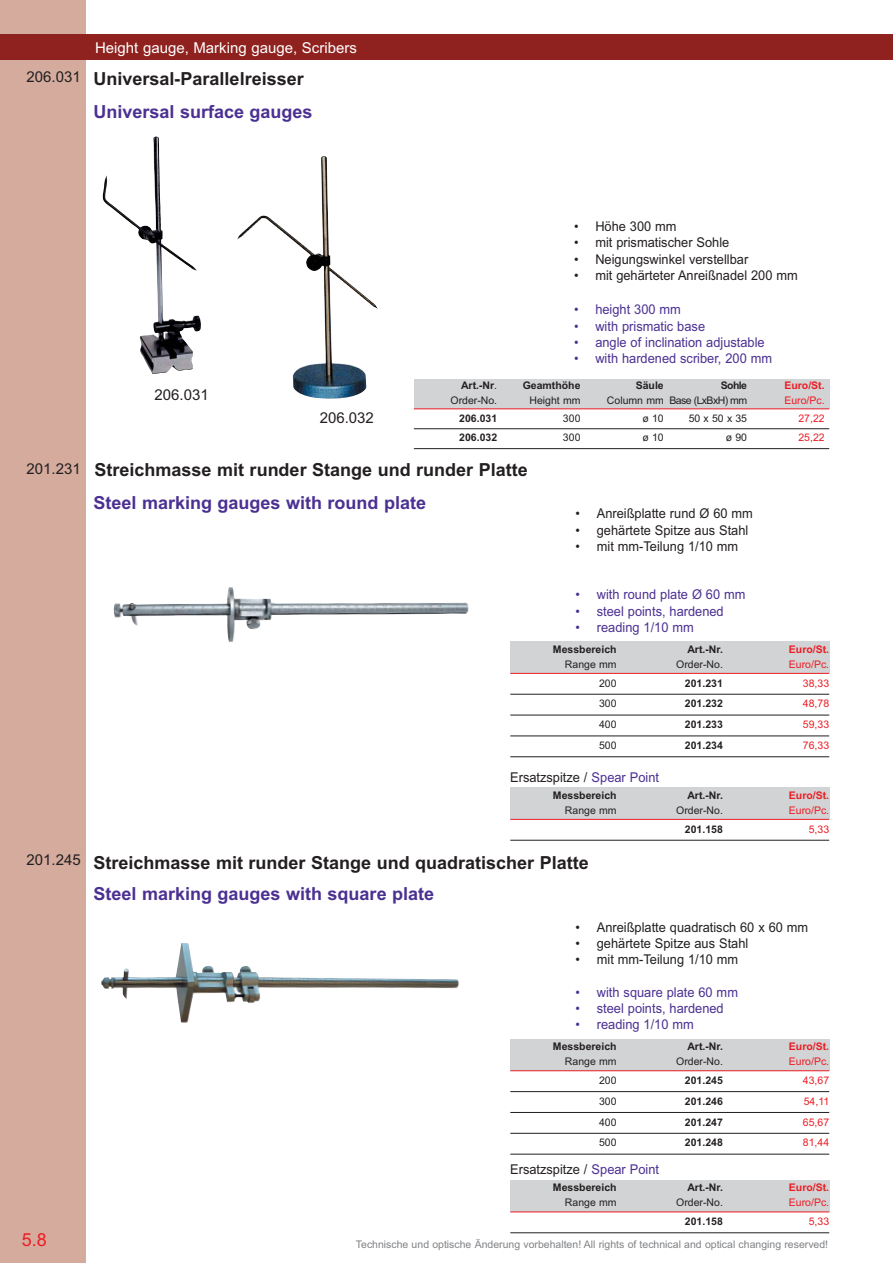
<style>
.page{position:relative;width:893px;height:1263px;background:#fff}
.page>*{position:absolute;margin:0;border:0;box-sizing:border-box;transform-origin:0 0}
.t1{font:700 18px "Arial";color:#231f20}
.t2{font:700 18px "Arial";color:#4b3092}
.t3{font:18px "Arial";color:#ed1c24}
.t4{font:15px "Arial";color:#231f20}
.t5{font:15px "Arial";color:#fff}
.t6{font:13.5px "Arial";color:#231f20;scale:.95 1}
.t7{font:13.5px "Arial";color:#4b3092;scale:.95 1}
.t8{font:700 10.5px "Arial";color:#231f20}
.t9{font:10.5px/15px "Arial";color:#231f20;text-align:right}
.t10{font:10.5px "Arial";color:#ed1c24}
.t11{font:10.5px "Arial";color:#808285}
.t12{font:700 10.5px "Arial";color:#ed1c24}
.t13{font:10.5px "Arial";letter-spacing:-.055em;color:#231f20}
.s1{font-weight:700}
.s2{color:#4b3092}
</style>
<div class="page">
<div style="left:0;top:0;width:85px;height:1263px;background:#d4ab9d"></div>
<div style="left:0;top:34px;width:892px;height:26px;background:#8f221f"></div>
<img style="left:103px;top:136px;width:98px;height:238px">
<div style="left:414px;top:379px;width:83px;height:30px;background:#d1d3d4"></div>
<div style="left:497px;top:379px;width:83px;height:30px;background:#d1d3d4"></div>
<div style="left:580px;top:379px;width:83px;height:30px;background:#d1d3d4"></div>
<div style="left:663px;top:379px;width:84px;height:30px;background:#d1d3d4"></div>
<div style="left:747px;top:379px;width:82px;height:30px;background:#d1d3d4"></div>
<hr style="left:414px;top:409px;width:415px;height:1px;background:#ed1c24">
<hr style="left:414px;top:428px;width:415px;height:1px;background:#231f20">
<hr style="left:414px;top:448px;width:415px;height:1px;background:#231f20">
<img style="left:237px;top:156px;width:141px;height:243px">
<div style="left:510px;top:642px;width:106px;height:31px;background:#d1d3d4"></div>
<div style="left:616px;top:642px;width:107px;height:31px;background:#d1d3d4"></div>
<div style="left:723px;top:642px;width:106px;height:31px;background:#d1d3d4"></div>
<hr style="left:510px;top:673px;width:319px;height:1px;background:#ed1c24">
<hr style="left:510px;top:694px;width:319px;height:1px;background:#231f20">
<hr style="left:510px;top:715px;width:319px;height:1px;background:#231f20">
<hr style="left:510px;top:736px;width:319px;height:1px;background:#231f20">
<hr style="left:510px;top:757px;width:319px;height:1px;background:#231f20">
<div style="left:510px;top:788px;width:106px;height:31px;background:#d1d3d4"></div>
<div style="left:616px;top:788px;width:107px;height:31px;background:#d1d3d4"></div>
<div style="left:723px;top:788px;width:106px;height:31px;background:#d1d3d4"></div>
<hr style="left:510px;top:819px;width:319px;height:1px;background:#ed1c24">
<hr style="left:510px;top:840px;width:319px;height:1px;background:#231f20">
<div style="left:510px;top:1180px;width:106px;height:32px;background:#d1d3d4"></div>
<div style="left:616px;top:1180px;width:107px;height:32px;background:#d1d3d4"></div>
<div style="left:723px;top:1180px;width:106px;height:32px;background:#d1d3d4"></div>
<hr style="left:510px;top:1212px;width:319px;height:1px;background:#ed1c24">
<hr style="left:510px;top:1233px;width:319px;height:1px;background:#231f20">
<img style="left:113px;top:587px;width:355px;height:55px">
<img style="left:101px;top:943px;width:358px;height:80px">
<div style="left:510px;top:1039px;width:106px;height:32px;background:#d1d3d4"></div>
<div style="left:616px;top:1039px;width:107px;height:32px;background:#d1d3d4"></div>
<div style="left:723px;top:1039px;width:106px;height:32px;background:#d1d3d4"></div>
<hr style="left:510px;top:1071px;width:319px;height:1px;background:#ed1c24">
<hr style="left:510px;top:1091px;width:319px;height:1px;background:#231f20">
<hr style="left:510px;top:1112px;width:319px;height:1px;background:#231f20">
<hr style="left:510px;top:1133px;width:319px;height:1px;background:#231f20">
<hr style="left:510px;top:1154px;width:319px;height:1px;background:#231f20">
<p class="t4" style="left:27px;top:71px;width:56px">206.031</p>
<p class="t5" style="left:95px;top:43px;width:263px">Height gauge, Marking gauge, Scribers</p>
<h1 class="t1" style="left:94px;top:72px;width:212px">Universal-Parallelreisser</h1>
<h1 class="t2" style="left:94px;top:106px;width:220px">Universal surface gauges</h1>
<p class="t4" style="left:27px;top:463px;width:56px">201.231</p>
<p class="t4" style="left:27px;top:854px;width:56px">201.245</p>
<p class="t4" style="left:155px;top:389px;width:56px">206.031</p>
<p class="t6" style="left:574px;top:222px;width:109px">• Höhe 300 mm</p>
<p class="t6" style="left:574px;top:238px;width:165px">• mit prismatischer Sohle</p>
<p class="t6" style="left:574px;top:254px;width:185px">• Neigungswinkel verstellbar</p>
<p class="t6" style="left:574px;top:270px;width:237px">• mit gehärteter Anreißnadel 200 mm</p>
<p class="t7" style="left:574px;top:305px;width:114px">• height 300 mm</p>
<p class="t7" style="left:574px;top:321px;width:139px">• with prismatic base</p>
<p class="t7" style="left:574px;top:337px;width:202px">• angle of inclination adjustable</p>
<p class="t7" style="left:574px;top:353px;width:210px">• with hardened scriber, 200 mm</p>
<p class="t9" style="left:450px;top:379px;width:48px"><span class="s1">Art.-Nr</span>.<br>Order-No.</p>
<p class="t8" style="left:522px;top:382px;width:59px">Geamthöhe</p>
<p class="t9" style="left:529px;top:394px;width:53px">Height mm</p>
<p class="t8" style="left:635px;top:382px;width:29px">Säule</p>
<p class="t9" style="left:607px;top:394px;width:58px">Column mm</p>
<p class="t8" style="left:720px;top:382px;width:28px">Sohle</p>
<p class="t13" style="left:669px;top:397px;width:79px">Base (LxBxH) mm</p>
<p class="t12" style="left:784px;top:382px;width:42px">Euro/St.</p>
<p class="t10" style="left:784px;top:397px;width:42px">Euro/Pc.</p>
<p class="t4" style="left:320px;top:412px;width:56px">206.032</p>
<h1 class="t1" style="left:95px;top:463px;width:434px">Streichmasse mit runder Stange und runder Platte</h1>
<h1 class="t2" style="left:94px;top:497px;width:334px">Steel marking gauges with round plate</h1>
<p class="t8" style="left:459px;top:414px;width:39px">206.031</p>
<p class="t9" style="left:563px;top:411px;width:19px">300</p>
<p class="t9" style="left:642px;top:411px;width:23px">ø 10</p>
<p class="t9" style="left:688px;top:411px;width:60px">50 x 50 x 35</p>
<p class="t10" style="left:798px;top:414px;width:28px">27,22</p>
<p class="t8" style="left:459px;top:434px;width:39px">206.032</p>
<p class="t9" style="left:563px;top:431px;width:19px">300</p>
<p class="t9" style="left:642px;top:431px;width:23px">ø 10</p>
<p class="t9" style="left:725px;top:431px;width:23px">ø 90</p>
<p class="t10" style="left:798px;top:434px;width:28px">25,22</p>
<p class="t6" style="left:575px;top:509px;width:188px">• Anreißplatte rund Ø 60 mm</p>
<p class="t6" style="left:575px;top:525px;width:183px">• gehärtete Spitze aus Stahl</p>
<p class="t6" style="left:575px;top:541px;width:173px">• mit mm-Teilung 1/10 mm</p>
<p class="t7" style="left:575px;top:590px;width:180px">• with round plate Ø 60 mm</p>
<p class="t7" style="left:575px;top:606px;width:157px">• steel points, hardened</p>
<p class="t7" style="left:575px;top:622px;width:126px">• reading 1/10 mm</p>
<p class="t8" style="left:553px;top:645px;width:65px">Messbereich</p>
<p class="t9" style="left:565px;top:658px;width:53px">Range mm</p>
<p class="t8" style="left:687px;top:645px;width:37px">Art.-Nr.</p>
<p class="t9" style="left:676px;top:658px;width:48px">Order-No.</p>
<p class="t12" style="left:789px;top:645px;width:42px">Euro/St.</p>
<p class="t10" style="left:789px;top:660px;width:42px">Euro/Pc.</p>
<p class="t9" style="left:599px;top:676px;width:19px">200</p>
<p class="t8" style="left:685px;top:679px;width:39px">201.231</p>
<p class="t10" style="left:803px;top:679px;width:28px">38,33</p>
<p class="t9" style="left:599px;top:697px;width:19px">300</p>
<p class="t8" style="left:685px;top:700px;width:39px">201.232</p>
<p class="t10" style="left:803px;top:700px;width:28px">48,78</p>
<p class="t9" style="left:599px;top:718px;width:19px">400</p>
<p class="t8" style="left:685px;top:721px;width:39px">201.233</p>
<p class="t10" style="left:803px;top:721px;width:28px">59,33</p>
<p class="t9" style="left:599px;top:739px;width:19px">500</p>
<p class="t8" style="left:685px;top:742px;width:39px">201.234</p>
<p class="t10" style="left:803px;top:742px;width:28px">76,33</p>
<p class="t6" style="left:510px;top:772px;width:158px">Ersatzspitze / <span class="s2">Spear Point</span></p>
<p class="t8" style="left:553px;top:791px;width:65px">Messbereich</p>
<p class="t9" style="left:565px;top:803px;width:53px">Range mm</p>
<h1 class="t1" style="left:94px;top:856px;width:496px">Streichmasse mit runder Stange und quadratischer Platte</h1>
<h1 class="t2" style="left:94px;top:888px;width:342px">Steel marking gauges with square plate</h1>
<p class="t8" style="left:687px;top:791px;width:37px">Art.-Nr.</p>
<p class="t9" style="left:676px;top:803px;width:48px">Order-No.</p>
<p class="t12" style="left:789px;top:791px;width:42px">Euro/St.</p>
<p class="t10" style="left:789px;top:806px;width:42px">Euro/Pc.</p>
<p class="t8" style="left:685px;top:825px;width:39px">201.158</p>
<p class="t10" style="left:808px;top:825px;width:22px">5,33</p>
<p class="t6" style="left:575px;top:922px;width:246px">• Anreißplatte quadratisch 60 x 60 mm</p>
<p class="t6" style="left:575px;top:938px;width:183px">• gehärtete Spitze aus Stahl</p>
<p class="t6" style="left:575px;top:954px;width:173px">• mit mm-Teilung 1/10 mm</p>
<p class="t7" style="left:575px;top:987px;width:172px">• with square plate 60 mm</p>
<p class="t7" style="left:575px;top:1003px;width:157px">• steel points, hardened</p>
<p class="t7" style="left:575px;top:1019px;width:126px">• reading 1/10 mm</p>
<p class="t8" style="left:553px;top:1043px;width:65px">Messbereich</p>
<p class="t9" style="left:565px;top:1055px;width:53px">Range mm</p>
<p class="t12" style="left:789px;top:1043px;width:42px">Euro/St.</p>
<p class="t10" style="left:789px;top:1058px;width:42px">Euro/Pc.</p>
<p class="t8" style="left:687px;top:1043px;width:37px">Art.-Nr.</p>
<p class="t9" style="left:676px;top:1055px;width:48px">Order-No.</p>
<p class="t9" style="left:599px;top:1074px;width:19px">200</p>
<p class="t8" style="left:685px;top:1076px;width:39px">201.245</p>
<p class="t10" style="left:803px;top:1076px;width:28px">43,67</p>
<p class="t9" style="left:599px;top:1095px;width:19px">300</p>
<p class="t8" style="left:685px;top:1097px;width:39px">201.246</p>
<p class="t10" style="left:803px;top:1097px;width:27px">54,11</p>
<p class="t9" style="left:599px;top:1115px;width:19px">400</p>
<p class="t8" style="left:685px;top:1118px;width:39px">201.247</p>
<p class="t10" style="left:803px;top:1118px;width:28px">65,67</p>
<p class="t9" style="left:599px;top:1136px;width:19px">500</p>
<p class="t8" style="left:685px;top:1139px;width:39px">201.248</p>
<p class="t10" style="left:803px;top:1139px;width:28px">81,44</p>
<p class="t6" style="left:510px;top:1165px;width:158px">Ersatzspitze / <span class="s2">Spear Point</span></p>
<p class="t8" style="left:553px;top:1184px;width:65px">Messbereich</p>
<p class="t9" style="left:565px;top:1196px;width:53px">Range mm</p>
<p class="t8" style="left:687px;top:1184px;width:37px">Art.-Nr.</p>
<p class="t9" style="left:676px;top:1196px;width:48px">Order-No.</p>
<p class="t12" style="left:789px;top:1184px;width:42px">Euro/St.</p>
<p class="t10" style="left:789px;top:1199px;width:42px">Euro/Pc.</p>
<p class="t8" style="left:685px;top:1218px;width:39px">201.158</p>
<p class="t10" style="left:808px;top:1218px;width:22px">5,33</p>
<h1 class="t3" style="left:22px;top:1233px;width:27px">5.8</h1>
<p class="t11" style="left:356px;top:1240px;width:474px">Technische und optische Änderung vorbehalten! All rights of technical and optical changing reserved!</p>
</div>
